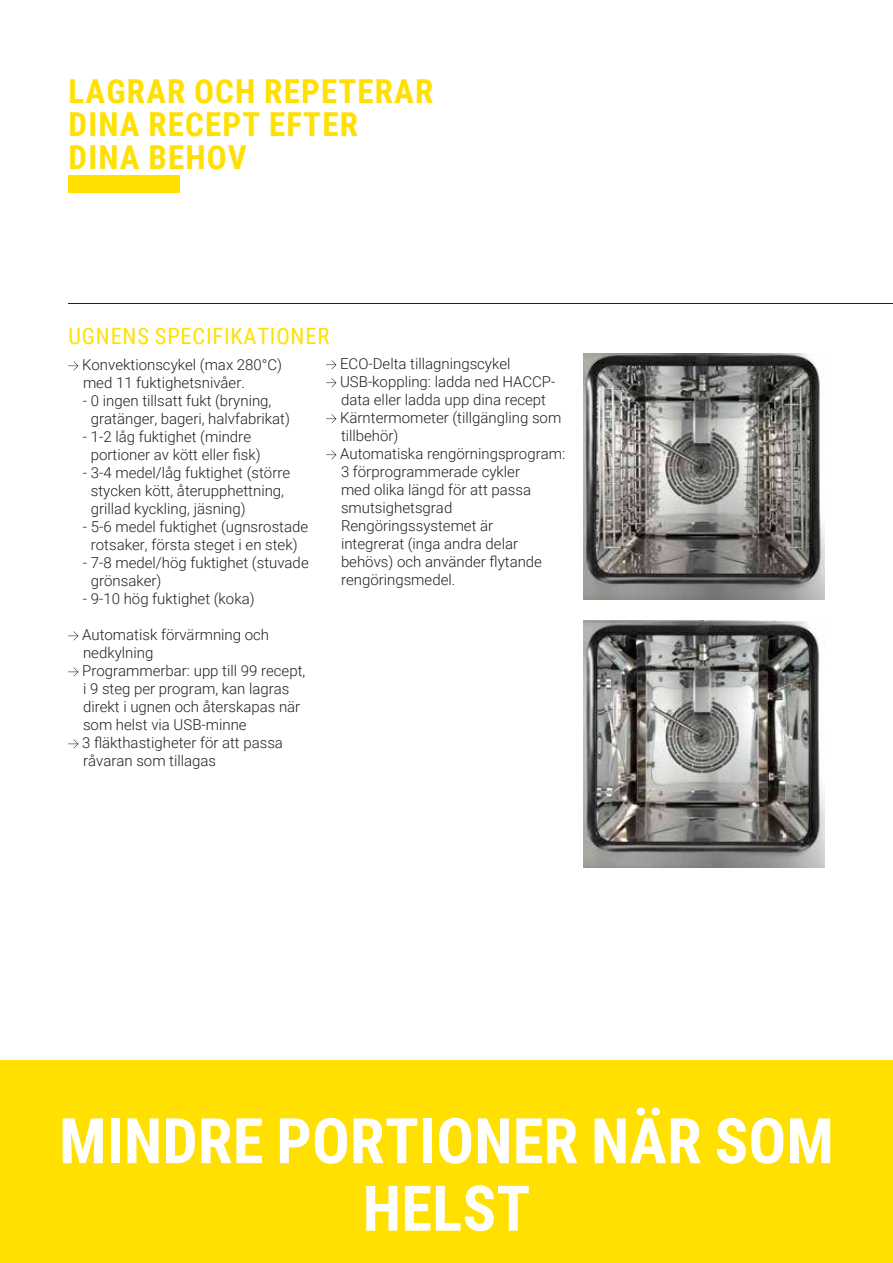
<style>
.page{position:relative;width:893px;height:1263px;background:#fff}
.page>*{position:absolute;margin:0;border:0;box-sizing:border-box;transform-origin:0 0}
.t1{font:700 63px/67.5px "Roboto Condensed";letter-spacing:.005em;color:#fff;text-align:center}
.t2{font:700 33px/33px "Roboto Condensed";letter-spacing:.035em;color:#ffe000}
.t3{font:22.5px "Roboto Condensed";letter-spacing:.035em;color:#ffe000}
.t4{font:300 15px/18px "Roboto";color:#231f20}
</style>
<div class="page">
<hr style="left:0;top:0;width:1px;height:1263px;background:#231f20">
<div style="left:0;top:1060px;width:893px;height:203px;background:#ffe000"></div>
<svg style="left:68px;top:361px;width:10px;height:9px"></svg>
<svg style="left:68px;top:631px;width:10px;height:9px"></svg>
<svg style="left:68px;top:667px;width:10px;height:9px"></svg>
<svg style="left:68px;top:739px;width:10px;height:9px"></svg>
<svg style="left:326px;top:360px;width:10px;height:9px"></svg>
<svg style="left:326px;top:378px;width:10px;height:9px"></svg>
<svg style="left:326px;top:414px;width:10px;height:9px"></svg>
<svg style="left:326px;top:450px;width:10px;height:9px"></svg>
<div style="left:68px;top:176px;width:112px;height:17px;background:#ffe000"></div>
<hr style="left:68px;top:303px;width:825px;height:1px;background:#231f20">
<img style="left:584px;top:353px;width:241px;height:247px">
<img style="left:584px;top:621px;width:241px;height:246px">
<h2 class="t2" style="left:69px;top:73px;width:366px">LAGRAR OCH REPETERAR<br>DINA RECEPT EFTER<br>DINA BEHOV</h2>
<h3 class="t3" style="left:68px;top:320px;width:262px">UGNENS SPECIFIKATIONER</h3>
<p class="t4" style="left:82px;top:355px;width:202px">Konvektionscykel (max 280°C) med 11 fuktighetsnivåer.</p>
<p class="t4" style="left:91px;top:391px;width:201px;text-indent:-8px">- 0 ingen tillsatt fukt (bryning, gratänger, bageri, halvfabrikat)</p>
<p class="t4" style="left:91px;top:427px;width:171px;text-indent:-8px">- 1-2 låg fuktighet (mindre portioner av kött eller fisk)</p>
<p class="t4" style="left:91px;top:463px;width:201px;text-indent:-8px">- 3-4 medel/låg fuktighet (större stycken kött, återupphettning, grillad kyckling, jäsning)</p>
<p class="t4" style="left:83px;top:517px;width:227px;text-align:center">- 5-6 medel fuktighet (ugnsrostade rotsaker, första steget i en stek)</p>
<p class="t4" style="left:91px;top:553px;width:219px;text-indent:-8px">- 7-8 medel/hög fuktighet (stuvade grönsaker)</p>
<p class="t4" style="left:83px;top:589px;width:173px">- 9-10 hög fuktighet (koka)</p>
<p class="t4" style="left:82px;top:625px;width:225px">Automatisk förvärmning och nedkylning<br>Programmerbar: upp till 99 recept, i 9 steg per program, kan lagras direkt i ugnen och återskapas när som helst via USB-minne<br>3 fläkthastigheter för att passa råvaran som tillagas</p>
<p class="t4" style="left:340px;top:354px;width:227px">ECO-Delta tillagningscykel<br>USB-koppling: ladda ned HACCP&shy;data eller ladda upp dina recept<br>Kärntermometer (tillgängling som tillbehör)<br>Automatiska rengörningsprogram:<br>3 förprogrammerade cykler<br>med olika längd för att passa smutsighetsgrad<br>Rengöringssystemet är<br>integrerat (inga andra delar behövs) och använder flytande rengöringsmedel.</p>
<h1 class="t1" style="left:59px;top:1105px;width:776px">MINDRE PORTIONER NÄR SOM<br>HELST</h1>
</div>
